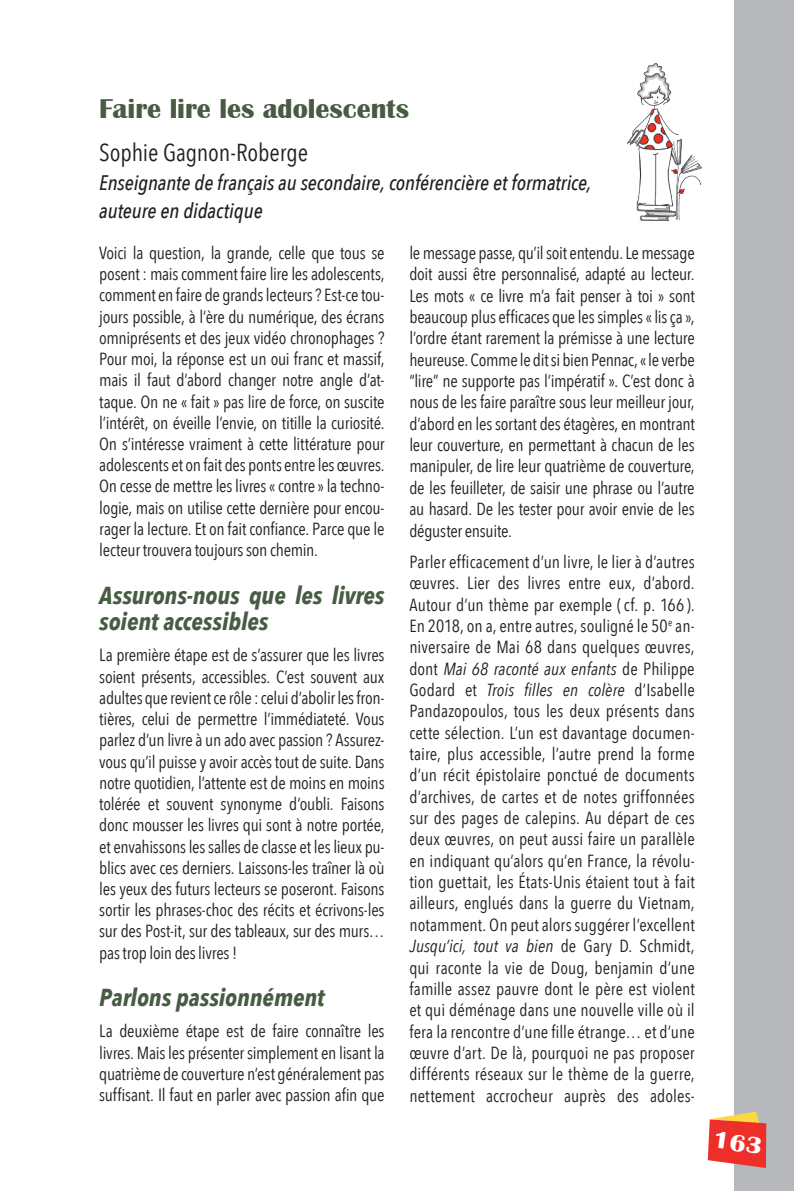
<style>
.page{position:relative;width:794px;height:1191px;background:#fff}
.page>*{position:absolute;margin:0;border:0;box-sizing:border-box;transform-origin:0 0}
.t1{font:700 28px "Britannic";color:#485c44}
.t2{font:italic 700 24.5px/26.4px "Avenir Next Condensed";letter-spacing:-.005em;color:#485c44}
.t3{font:24.5px "Avenir Next Condensed";letter-spacing:-.005em;color:#231f20}
.t4{font:italic 500 21px/28.2px "Avenir Next Condensed";letter-spacing:-.005em;color:#231f20}
.t5{font:17.5px/21.3px "Avenir Next Condensed";letter-spacing:-.015em;color:#231f20;text-align:justify}
.s1{font-style:italic}
</style>
<div class="page">
<div style="left:734px;top:0;width:60px;height:1191px;background:#b6b8bc"></div>
<img style="left:627px;top:63px;width:75px;height:158px">
<svg style="left:708px;top:1111px;width:58px;height:57px"></svg>
<h1 class="t1" style="left:99px;top:93px;width:311px">Faire lire les adolescents</h1>
<h2 class="t3" style="left:99px;top:132px;width:210px">Sophie Gagnon-Roberge</h2>
<p class="t4" style="left:99px;top:168px;width:494px">Enseignante de français au secondaire, conférencière et formatrice, auteure en didactique</p>
<p class="t5" style="left:99px;top:241px;width:287px">Voici la question, la grande, celle que tous se posent : mais comment faire lire les adolescents, comment en faire de grands lecteurs ? Est-ce tou&shy;jours possible, à l’ère du numérique, des écrans omniprésents et des jeux vidéo chronophages ?<br>Pour moi, la réponse est un oui franc et massif, mais il faut d’abord changer notre angle d’at&shy;taque. On ne « fait » pas lire de force, on suscite l’intérêt, on éveille l’envie, on titille la curiosité.<br>On s’intéresse vraiment à cette littérature pour adolescents et on fait des ponts entre les œuvres.<br>On cesse de mettre les livres « contre » la techno&shy;logie, mais on utilise cette dernière pour encou&shy;rager la lecture. Et on fait confiance. Parce que le lecteur trouvera toujours son chemin.</p>
<h2 class="t2" style="left:99px;top:582px;width:287px">Assurons-nous que les livres soient accessibles</h2>
<p class="t5" style="left:99px;top:644px;width:287px">La première étape est de s’assurer que les livres soient présents, accessibles. C’est souvent aux adultes que revient ce rôle : celui d’abolir les fron&shy;tières, celui de permettre l’immédiateté. Vous parlez d’un livre à un ado avec passion ? Assurez&shy;vous qu’il puisse y avoir accès tout de suite. Dans notre quotidien, l’attente est de moins en moins tolérée et souvent synonyme d’oubli. Faisons donc mousser les livres qui sont à notre portée, et envahissons les salles de classe et les lieux pu&shy;blics avec ces derniers. Laissons-les traîner là où les yeux des futurs lecteurs se poseront. Faisons sortir les phrases-choc des récits et écrivons-les sur des Post-it, sur des tableaux, sur des murs… pas trop loin des livres !</p>
<h2 class="t2" style="left:99px;top:984px;width:227px">Parlons passionnément</h2>
<p class="t5" style="left:99px;top:1020px;width:287px">La deuxième étape est de faire connaître les livres. Mais les présenter simplement en lisant la quatrième de couverture n’est généralement pas suffisant. Il faut en parler avec passion afin que</p>
<p class="t5" style="left:409px;top:241px;width:287px">le message passe, qu’il soit entendu. Le message doit aussi être personnalisé, adapté au lecteur.<br>Les mots « ce livre m’a fait penser à toi » sont beaucoup plus efficaces que les simples « lis ça », l’ordre étant rarement la prémisse à une lecture heureuse. Comme le dit si bien Pennac, « le verbe “lire” ne supporte pas l’impératif ». C’est donc à nous de les faire paraître sous leur meilleur jour, d’abord en les sortant des étagères, en montrant leur couverture, en permettant à chacun de les manipuler, de lire leur quatrième de couverture, de les feuilleter, de saisir une phrase ou l’autre au hasard. De les tester pour avoir envie de les déguster ensuite.</p>
<p class="t5" style="left:409px;top:550px;width:287px">Parler efficacement d’un livre, le lier à d’autres œuvres. Lier des livres entre eux, d’abord.<br>Autour d’un thème par exemple (cf. p. 166 ).<br>En 2018, on a, entre autres, souligné le 50<sup>e</sup> an&shy;niversaire de Mai 68 dans quelques œuvres, dont <span class="s1">Mai 68 raconté aux enfants</span> de Philippe Godard et <span class="s1">Trois filles en colère</span> d’Isabelle Pandazopoulos, tous les deux présents dans cette sélection. L’un est davantage documen&shy;taire, plus accessible, l’autre prend la forme d’un récit épistolaire ponctué de documents d’archives, de cartes et de notes griffonnées sur des pages de calepins. Au départ de ces deux œuvres, on peut aussi faire un parallèle en indiquant qu’alors qu’en France, la révolu&shy;tion guettait, les États-Unis étaient tout à fait ailleurs, englués dans la guerre du Vietnam, notamment. On peut alors suggérer l’excellent <span class="s1">Jusqu’ici, tout va bien</span> de Gary D. Schmidt, qui raconte la vie de Doug, benjamin d’une famille assez pauvre dont le père est violent et qui déménage dans une nouvelle ville où il fera la rencontre d’une fille étrange… et d’une œuvre d’art. De là, pourquoi ne pas proposer différents réseaux sur le thème de la guerre, nettement accrocheur auprès des adoles-</p>
</div>
